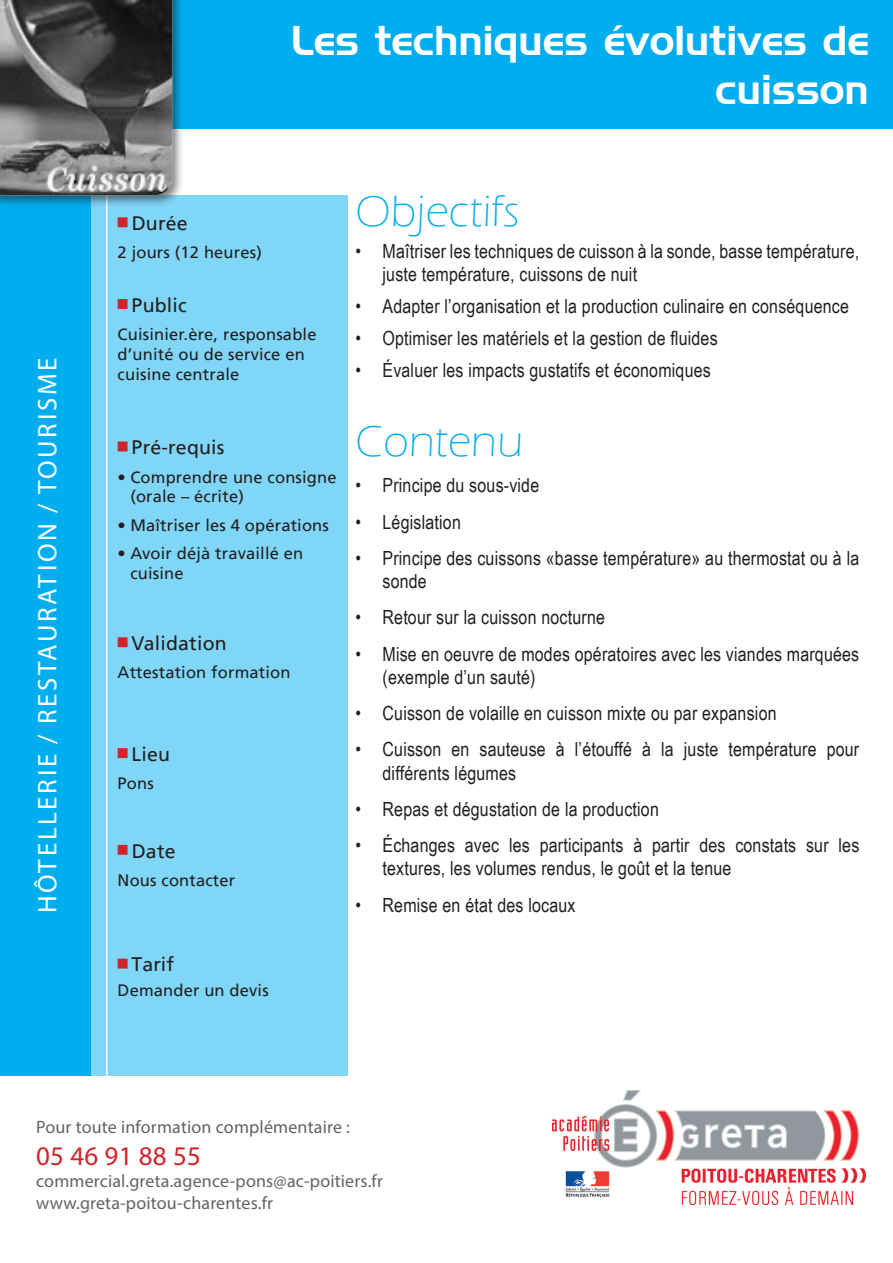
<style>
.page{position:relative;width:893px;height:1263px;background:#fff}
.page>*{position:absolute;margin:0;border:0;box-sizing:border-box;transform-origin:0 0}
.t1{font:300 45px "Eras ITC";letter-spacing:.01em;color:#00aeef}
.t2{font:40.5px/48.6px "Handel Gothic BT";color:#fff;text-align:right}
.t3{font:27px "Myriad Pro";letter-spacing:.1em;color:#fff}
.t4{font:27px "Myriad Pro";letter-spacing:.01em;color:#d1232a}
.t5{font:19.5px/23.4px "Arial Narrow";letter-spacing:.01em;color:#231f20}
.t6{font:19.5px "Frutiger LT";letter-spacing:.01em;color:#231f20}
.t7{font:18px "Myriad Pro";letter-spacing:.01em;color:#636366}
.t8{font:16.5px/19.8px "Frutiger LT";letter-spacing:.01em;color:#231f20}
</style>
<div class="page">
<div style="left:2px;top:0;width:891px;height:128px;background:#00aeef"></div>
<div style="left:91px;top:195px;width:257px;height:880px;background:#80d6f7"></div>
<div style="left:0;top:183px;width:91px;height:892px;background:#00aeef"></div>
<img style="left:552px;top:1091px;width:313px;height:113px">
<hr style="left:106px;top:195px;width:2px;height:880px;background:#fff">
<div style="left:0;top:0;width:185px;height:208px;background:#231f20;opacity:.57"></div>
<img style="left:0;top:0;width:172px;height:195px">
<div style="left:118px;top:217px;width:10px;height:10px;background:#d1232a;border:2px solid #d1232a"></div>
<div style="left:118px;top:299px;width:10px;height:10px;background:#d1232a;border:2px solid #d1232a"></div>
<div style="left:118px;top:637px;width:10px;height:10px;background:#d1232a;border:2px solid #d1232a"></div>
<div style="left:118px;top:959px;width:10px;height:9px;background:#d1232a;border:2px solid #d1232a"></div>
<div style="left:118px;top:748px;width:10px;height:10px;background:#d1232a;border:2px solid #d1232a"></div>
<div style="left:118px;top:442px;width:10px;height:9px;background:#d1232a;border:2px solid #d1232a"></div>
<div style="left:118px;top:845px;width:10px;height:10px;background:#d1232a;border:2px solid #d1232a"></div>
<h3 class="t3" style="left:31px;top:913px;width:557px;rotate:-90deg">HÔTELLERIE / RESTAURATION / TOURISME</h3>
<p class="t2" style="left:291px;top:16px;width:579px">Les techniques évolutives de cuisson</p>
<p class="t6" style="left:132px;top:212px;width:58px">Durée</p>
<p class="t8" style="left:118px;top:243px;width:146px">2 jours (12 heures)</p>
<p class="t6" style="left:132px;top:293px;width:57px">Public</p>
<p class="t8" style="left:118px;top:324px;width:200px">Cuisinier.ère, responsable d’unité ou de service en cuisine centrale</p>
<p class="t6" style="left:132px;top:436px;width:94px">Pré-requis</p>
<p class="t8" style="left:130px;top:467px;width:208px;text-indent:-13px">• Comprendre une consigne (orale – écrite)</p>
<p class="t8" style="left:118px;top:515px;width:213px">• Maîtriser les 4 opérations</p>
<p class="t8" style="left:130px;top:543px;width:174px;text-indent:-13px">• Avoir déjà travaillé en cuisine</p>
<p class="t6" style="left:132px;top:632px;width:97px">Validation</p>
<p class="t8" style="left:118px;top:663px;width:174px">Attestation formation</p>
<p class="t6" style="left:132px;top:743px;width:40px">Lieu</p>
<p class="t8" style="left:118px;top:774px;width:38px">Pons</p>
<p class="t6" style="left:132px;top:839px;width:45px">Date</p>
<p class="t8" style="left:118px;top:870px;width:119px">Nous contacter</p>
<p class="t6" style="left:132px;top:953px;width:44px">Tarif</p>
<p class="t8" style="left:118px;top:980px;width:153px">Demander un devis</p>
<p class="t1" style="left:355px;top:186px;width:165px">Objectifs</p>
<p class="t5" style="left:382px;top:239px;width:478px;text-indent:-27px">• Maîtriser les techniques de cuisson à la sonde, basse température, juste température, cuissons de nuit</p>
<p class="t5" style="left:355px;top:294px;width:495px">• Adapter l’organisation et la production culinaire en conséquence</p>
<p class="t5" style="left:355px;top:326px;width:364px">• Optimiser les matériels et la gestion de fluides</p>
<p class="t5" style="left:355px;top:358px;width:357px">• Évaluer les impacts gustatifs et économiques</p>
<p class="t1" style="left:355px;top:417px;width:169px">Contenu</p>
<p class="t5" style="left:355px;top:473px;width:185px">• Principe du sous-vide</p>
<p class="t5" style="left:355px;top:509px;width:107px">• Législation</p>
<p class="t5" style="left:382px;top:545px;width:478px;text-indent:-27px">• Principe des cuissons «basse température» au thermostat ou à la sonde</p>
<p class="t5" style="left:355px;top:605px;width:251px">• Retour sur la cuisson nocturne</p>
<p class="t5" style="left:382px;top:641px;width:478px;text-indent:-27px">• Mise en oeuvre de modes opératoires avec les viandes marquées (exemple d’un sauté)</p>
<p class="t5" style="left:355px;top:701px;width:423px">• Cuisson de volaille en cuisson mixte ou par expansion</p>
<p class="t5" style="left:382px;top:737px;width:478px;text-indent:-27px">• Cuisson en sauteuse à l’étouffé à la juste température pour différents légumes</p>
<p class="t5" style="left:355px;top:796px;width:305px">• Repas et dégustation de la production</p>
<p class="t5" style="left:382px;top:833px;width:478px;text-indent:-27px">• Échanges avec les participants à partir des constats sur les textures, les volumes rendus, le goût et la tenue</p>
<p class="t5" style="left:355px;top:892px;width:222px">• Remise en état des locaux</p>
<p class="t7" style="left:36px;top:1116px;width:315px">Pour toute information complémentaire :</p>
<p class="t4" style="left:36px;top:1140px;width:166px">05 46 91 88 55</p>
<p class="t7" style="left:36px;top:1170px;width:348px">commercial.greta.agence-pons@ac-poitiers.fr</p>
<p class="t7" style="left:36px;top:1191px;width:238px">www.greta-poitou-charentes.fr</p>
</div>
